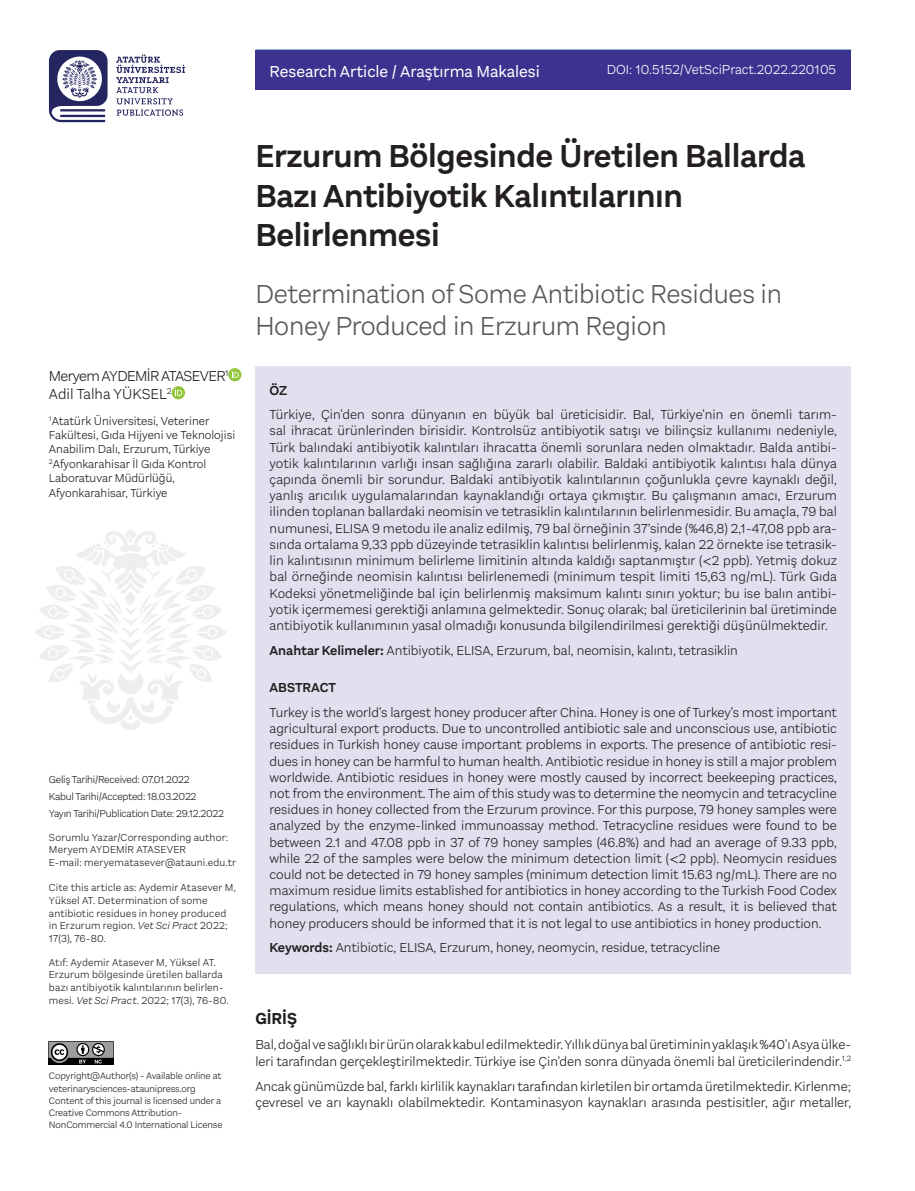
<style>
.page{position:relative;width:915px;height:1191px;background:#fff}
.page>*{position:absolute;margin:0;border:0;box-sizing:border-box;transform-origin:0 0}
.t1{font:600 33px/39.6px "Aestetico";letter-spacing:-.01em;color:#231f20}
.t2{font:300 27px/32.4px "Aestetico";letter-spacing:-.01em;color:#57585a}
.t3{font:16.5px "Aestetico";color:#fff}
.t4{font:700 16.5px "Aestetico";color:#231f20}
.t5{font:300 15px/18px "Aestetico";letter-spacing:-.04em;color:#231f20}
.t6{font:300 13.5px/16.2px "Aestetico";color:#231f20;text-align:justify}
.t7{font:300 13.5px "Aestetico";color:#fff}
.t8{font:600 13.5px "Aestetico";color:#231f20}
.t9{font:300 12px/14.4px "Aestetico";color:#231f20}
.t10{font:300 10.5px/12.6px "Aestetico";letter-spacing:.01em;color:#231f20}
.t11{font:300 10.5px/16.8px "Aestetico";letter-spacing:-.025em;color:#231f20}
.t12{font:300 9.75px/12px "Aestetico";letter-spacing:-.01em;color:#231f20}
.s1{font-style:italic}
.s2{font-family:"STIX General";font-weight:400}
.s3{font-weight:600}
</style>
<div class="page">
<svg style="left:35px;top:529px;width:191px;height:201px"></svg>
<svg style="left:116px;top:54px;width:69px;height:62px"></svg>
<svg style="left:49px;top:50px;width:58px;height:72px"></svg>
<img style="left:49px;top:1041px;width:65px;height:23px">
<div style="left:255px;top:50px;width:595px;height:39px;background:#3e3291"></div>
<hr style="left:255px;top:50px;width:595px;height:1px;background:#253f8e">
<div style="left:255px;top:366px;width:595px;height:48px;background:#e2e0ef"></div>
<div style="left:255px;top:392px;width:595px;height:250px;background:#e2e0ef"></div>
<div style="left:255px;top:628px;width:595px;height:47px;background:#e2e0ef"></div>
<div style="left:255px;top:664px;width:595px;height:48px;background:#e2e0ef"></div>
<div style="left:255px;top:690px;width:595px;height:250px;background:#e2e0ef"></div>
<div style="left:255px;top:925px;width:595px;height:48px;background:#e2e0ef"></div>
<svg style="left:228px;top:368px;width:13px;height:13px"></svg>
<svg style="left:231px;top:370px;width:8px;height:8px"></svg>
<div style="left:172px;top:386px;width:13px;height:13px;background:#92c73d;border-radius:50%"></div>
<svg style="left:175px;top:388px;width:7px;height:8px"></svg>
<p class="t3" style="left:269px;top:62px;width:271px">Research Article / Araştırma Makalesi</p>
<p class="t7" style="left:606px;top:62px;width:231px">DOI: 10.5152/VetSciPract.2022.220105</p>
<p class="t5" style="left:49px;top:367px;width:181px">Meryem AYDEMİR ATASEVER<sup>1<br></sup>Adil Talha YÜKSEL<sup>2</sup></p>
<p class="t9" style="left:49px;top:413px;width:188px"><sup>1</sup>Atatürk Üniversitesi, Veteriner<br>Fakültesi, Gıda Hijyeni ve Teknolojisi<br>Anabilim Dalı, Erzurum, Türkiye<br><sup>2</sup>Afyonkarahisar İl Gıda Kontrol<br>Laboratuvar Müdürlüğü,<br>Afyonkarahisar, Türkiye</p>
<p class="t11" style="left:49px;top:771px;width:176px">Geliş Tarihi/Received: 07.01.2022<br>Kabul Tarihi/Accepted: 18.03.2022<br>Yayın Tarihi/Publication Date: 29.12.2022</p>
<p class="t10" style="left:49px;top:830px;width:188px">Sorumlu Yazar/Corresponding author:<br>Meryem AYDEMİR ATASEVER<br>E-mail: meryematasever@atauni.edu.tr</p>
<p class="t10" style="left:49px;top:881px;width:188px">Cite this article as: Aydemir Atasever M, Yüksel AT. Determination of some antibiotic residues in honey produced in Erzurum region. <span class="s1">Vet Sci Pract</span> 2022; 17(3), 76-80.</p>
<p class="t10" style="left:49px;top:956px;width:181px">Atıf: Aydemir Atasever M, Yüksel AT.<br>Erzurum bölgesinde üretilen ballarda bazı antibiyotik kalıntılarının belirlen&shy;mesi. <span class="s1">Vet Sci Pract</span>. 2022; 17(3), 76-80.</p>
<p class="t12" style="left:49px;top:1070px;width:175px">Copyright@Author(s) - Available online at veterinarysciences-ataunipress.org Content of this journal is licensed under a Creative Commons Attribution-NonCommercial 4.0 International License</p>
<h1 class="t1" style="left:255px;top:137px;width:551px">Erzurum Bölgesinde Üretilen Ballarda<br>Bazı Antibiyotik Kalıntılarının<br>Belirlenmesi</h1>
<h2 class="t2" style="left:255px;top:277px;width:528px">Determination of Some Antibiotic Residues in<br>Honey Produced in Erzurum Region</h2>
<p class="t8" style="left:269px;top:382px;width:19px">ÖZ</p>
<p class="t6" style="left:269px;top:406px;width:568px">Türkiye, Çin'den sonra dünyanın en büyük bal üreticisidir. Bal, Türkiye'nin en önemli tarım&shy;sal ihracat ürünlerinden birisidir. Kontrolsüz antibiyotik satışı ve bilinçsiz kullanımı nedeniyle, Türk balındaki antibiyotik kalıntıları ihracatta önemli sorunlara neden olmaktadır. Balda antibi&shy;yotik kalıntılarının varlığı insan sağlığına zararlı olabilir. Baldaki antibiyotik kalıntısı hala dünya çapında önemli bir sorundur. Baldaki antibiyotik kalıntılarının çoğunlukla çevre kaynaklı değil, yanlış arıcılık uygulamalarından kaynaklandığı ortaya çıkmıştır. Bu çalışmanın amacı, Erzurum ilinden toplanan ballardaki neomisin ve tetrasiklin kalıntılarının belirlenmesidir. Bu amaçla, 79 bal numunesi, ELISA 9 metodu ile analiz edilmiş, 79 bal örneğinin 37’sinde (%46,8) 2,1-47,08 ppb ara&shy;sında ortalama 9,33 ppb düzeyinde tetrasiklin kalıntısı belirlenmiş, kalan 22 örnekte ise tetrasik&shy;lin kalıntısının minimum belirleme limitinin altında kaldığı saptanmıştır (<span class="s2">&lt;</span>2 ppb). Yetmiş dokuz bal örneğinde neomisin kalıntısı belirlenemedi (minimum tespit limiti 15,63 ng/mL). Türk Gıda Kodeksi yönetmeliğinde bal için belirlenmiş maksimum kalıntı sınırı yoktur; bu ise balın antibi&shy;yotik içermemesi gerektiği anlamına gelmektedir. Sonuç olarak; bal üreticilerinin bal üretiminde antibiyotik kullanımının yasal olmadığı konusunda bilgilendirilmesi gerektiği düşünülmektedir.</p>
<p class="t6" style="left:269px;top:642px;width:469px"><span class="s3">Anahtar Kelimeler:</span> Antibiyotik, ELISA, Erzurum, bal, neomisin, kalıntı, tetrasiklin</p>
<p class="t8" style="left:269px;top:680px;width:68px">ABSTRACT</p>
<p class="t6" style="left:269px;top:704px;width:568px">Turkey is the world's largest honey producer after China. Honey is one of Turkey's most important agricultural export products. Due to uncontrolled antibiotic sale and unconscious use, antibiotic residues in Turkish honey cause important problems in exports. The presence of antibiotic resi&shy;dues in honey can be harmful to human health. Antibiotic residue in honey is still a major problem worldwide. Antibiotic residues in honey were mostly caused by incorrect beekeeping practices, not from the environment. The aim of this study was to determine the neomycin and tetracycline residues in honey collected from the Erzurum province. For this purpose, 79 honey samples were analyzed by the enzyme-linked immunoassay method. Tetracycline residues were found to be between 2.1 and 47.08 ppb in 37 of 79 honey samples (46.8%) and had an average of 9.33 ppb, while 22 of the samples were below the minimum detection limit (<span class="s2">&lt;</span>2 ppb). Neomycin residues could not be detected in 79 honey samples (minimum detection limit 15.63 ng/mL). There are no maximum residue limits established for antibiotics in honey according to the Turkish Food Codex regulations, which means honey should not contain antibiotics. As a result, it is believed that honey producers should be informed that it is not legal to use antibiotics in honey production.</p>
<p class="t6" style="left:269px;top:939px;width:452px"><span class="s3">Keywords:</span> Antibiotic, ELISA, Erzurum, honey, neomycin, residue, tetracycline</p>
<p class="t4" style="left:255px;top:1008px;width:43px">GİRİŞ</p>
<p class="t6" style="left:255px;top:1036px;width:597px">Bal, doğal ve sağlıklı bir ürün olarak kabul edilmektedir. Yıllık dünya bal üretiminin yaklaşık %40'ı Asya ülke&shy;leri tarafından gerçekleştirilmektedir. Türkiye ise Çin'den sonra dünyada önemli bal üreticilerindendir.<sup>1,2</sup></p>
<p class="t6" style="left:255px;top:1077px;width:597px">Ancak günümüzde bal, farklı kirlilik kaynakları tarafından kirletilen bir ortamda üretilmektedir. Kirlenme; çevresel ve arı kaynaklı olabilmektedir. Kontaminasyon kaynakları arasında pestisitler, ağır metaller,</p>
</div>
